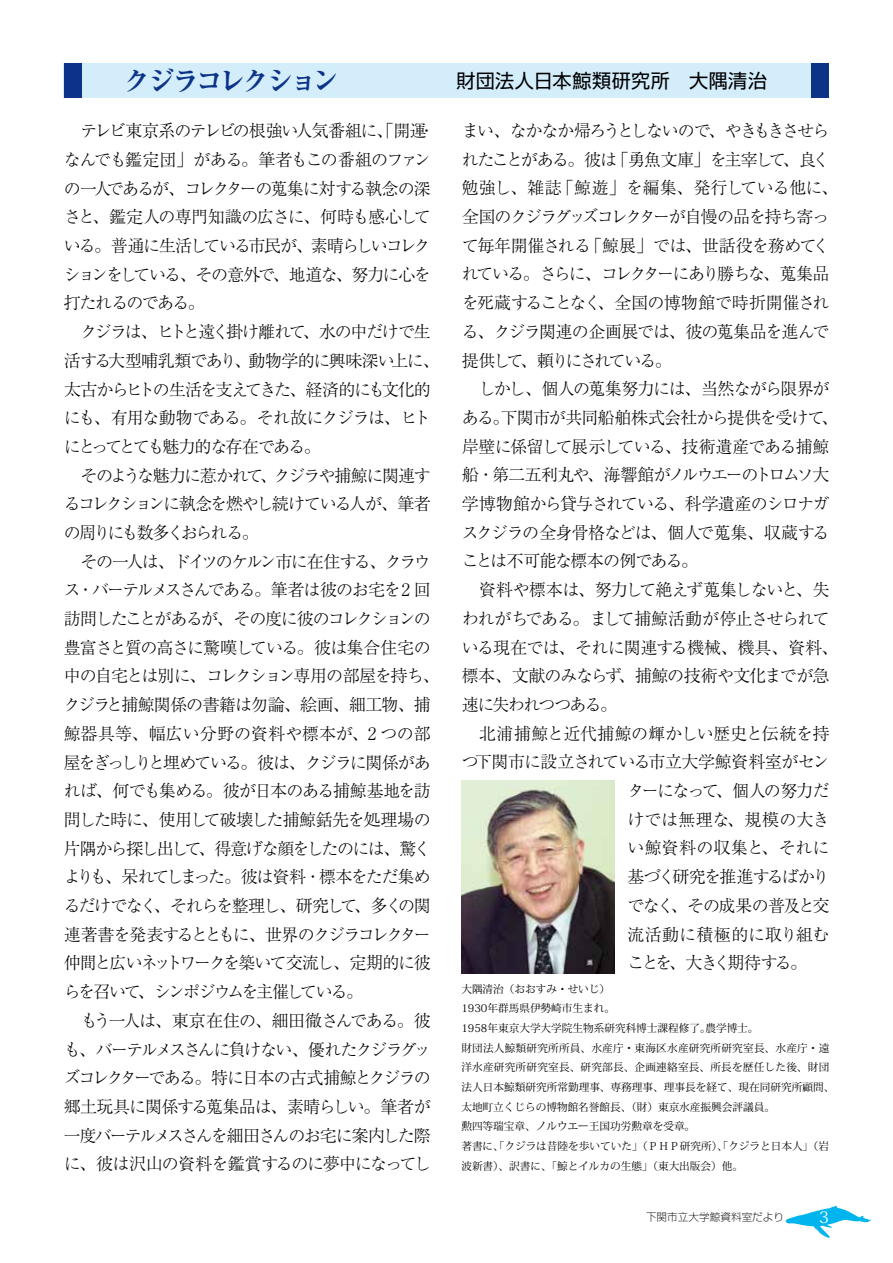
<style>
.page{position:relative;width:893px;height:1263px;background:#fff}
.page>*{position:absolute;margin:0;border:0;box-sizing:border-box;transform-origin:0 0}
.t1{font:700 expanded 27.6px "Ryumin Pr 6 N";letter-spacing:-.145em;color:#0c3388}
.t2{font:19.2px "Shin Go Pr 6 N";letter-spacing:.025em;color:#000}
.t3{font:300 16.95px/28.7px "Ryumin Pr 6";letter-spacing:-.075em;color:#000}
.t4{font:300 16.95px "Ryumin Pr 6";letter-spacing:-.055em;color:#000}
.t5{font:300 16.95px "Ryumin Pr 6";letter-spacing:-.095em;color:#000}
.t6{font:300 16.95px "Ryumin Pr 6";letter-spacing:-.045em;color:#000}
.t7{font:300 16.95px "Ryumin Pr 6";letter-spacing:-.02em;color:#000}
.t8{font:300 16.95px "Ryumin Pr 6";letter-spacing:-.04em;color:#000}
.t9{font:300 16.95px "Ryumin Pr 6";letter-spacing:-.115em;color:#000}
.t10{font:300 16.95px "Ryumin Pr 6";letter-spacing:-.1em;color:#000}
.t11{font:300 16.95px "Ryumin Pr 6";color:#000}
.t12{font:300 16.95px "Ryumin Pr 6";letter-spacing:-.145em;color:#000}
.t13{font:300 16.95px "Ryumin Pr 6";letter-spacing:.015em;color:#000}
.t14{font:300 16.95px "Ryumin Pr 6";letter-spacing:-.155em;color:#000}
.t15{font:15.9px "Koz Min Pro";color:#fff}
.t16{font:10.65px/19.6px "Koz Min Pro";color:#000}
.t17{font:300 expanded 10.65px "Shin Go Pr 6 N";color:#000}
</style>
<div class="page">
<svg style="left:786px;top:1206px;width:85px;height:32px"></svg>
<div style="left:64px;top:64px;width:764px;height:34px;background:#d3edfb"></div>
<div style="left:64px;top:64px;width:17px;height:34px;background:#0c3388"></div>
<div style="left:811px;top:64px;width:17px;height:34px;background:#0c3388"></div>
<img style="left:461px;top:781px;width:154px;height:193px">
<h1 class="t1" style="left:123px;top:59px;width:217px">クジラコレクション</h1>
<p class="t3" style="left:64px;top:116px;width:377px">　テレビ東京系のテレビの根強い人気番組に、「開運・なんでも鑑定団」がある。筆者もこの番組のファンの一人であるが、コレクターの蒐集に対する執念の深さと、鑑定人の専門知識の広さに、何時も感心している。普通に生活している市民が、素晴らしいコレクションをしている、その意外で、地道な、努力に心を打たれるのである。<br>　クジラは、ヒトと遠く掛け離れて、水の中だけで生活する大型哺乳類であり、動物学的に興味深い上に、太古からヒトの生活を支えてきた、経済的にも文化的にも、有用な動物である。それ故にクジラは、ヒトにとってとても魅力的な存在である。<br>　そのような魅力に惹かれて、クジラや捕鯨に関連するコレクションに執念を燃やし続けている人が、筆者の周りにも数多くおられる。<br>　その一人は、ドイツのケルン市に在住する、クラウス・バーテルメスさんである。筆者は彼のお宅を2 回訪問したことがあるが、その度に彼のコレクションの豊富さと質の高さに驚嘆している。彼は集合住宅の中の自宅とは別に、コレクション専用の部屋を持ち、クジラと捕鯨関係の書籍は勿論、絵画、細工物、捕鯨器具等、幅広い分野の資料や標本が、2 つの部屋をぎっしりと埋めている。彼は、クジラに関係があれば、何でも集める。彼が日本のある捕鯨基地を訪問した時に、使用して破壊した捕鯨銛先を処理場の片隅から探し出して、得意げな顔をしたのには、驚くよりも、呆れてしまった。彼は資料・標本をただ集めるだけでなく、それらを整理し、研究して、多くの関連著書を発表するとともに、世界のクジラコレクター仲間と広いネットワークを築いて交流し、定期的に彼らを召いて、シンポジウムを主催している。<br>　もう一人は、東京在住の、細田徹さんである。彼も、バーテルメスさんに負けない、優れたクジラグッズコレクターである。特に日本の古式捕鯨とクジラの郷土玩具に関係する蒐集品は、素晴らしい。筆者が一度バーテルメスさんを細田さんのお宅に案内した際に、彼は沢山の資料を鑑賞するのに夢中になってし</p>
<p class="t5" style="left:462px;top:117px;width:369px">まい、なかなか帰ろうとしないので、やきもきさせら</p>
<p class="t2" style="left:456px;top:65px;width:312px">財団法人日本鯨類研究所　大隅清治</p>
<p class="t5" style="left:462px;top:146px;width:369px">れたことがある。彼は「勇魚文庫」を主宰して、良く</p>
<p class="t7" style="left:462px;top:175px;width:378px">勉強し、雑誌「鯨遊」を編集、発行している他に、</p>
<p class="t3" style="left:462px;top:201px;width:369px">全国のクジラグッズコレクターが自慢の品を持ち寄っ</p>
<p class="t8" style="left:462px;top:232px;width:369px">て毎年開催される「鯨展」では、世話役を務めてく</p>
<p class="t9" style="left:462px;top:261px;width:369px">れている。さらに、コレクターにあり勝ちな、蒐集品</p>
<p class="t7" style="left:462px;top:289px;width:369px">を死蔵することなく、全国の博物館で時折開催され</p>
<p class="t4" style="left:462px;top:318px;width:369px">る、クジラ関連の企画展では、彼の蒐集品を進んで</p>
<p class="t12" style="left:462px;top:347px;width:211px">提供して、頼りにされている。</p>
<p class="t3" style="left:462px;top:374px;width:369px">　しかし、個人の蒐集努力には、当然ながら限界が</p>
<p class="t4" style="left:462px;top:404px;width:378px">ある。下関市が共同船舶株式会社から提供を受けて、</p>
<p class="t4" style="left:462px;top:433px;width:369px">岸壁に係留して展示している、技術遺産である捕鯨</p>
<p class="t10" style="left:462px;top:462px;width:369px">船・第二五利丸や、海響館がノルウエーのトロムソ大</p>
<p class="t3" style="left:462px;top:488px;width:369px">学博物館から貸与されている、科学遺産のシロナガ</p>
<p class="t6" style="left:462px;top:519px;width:369px">スクジラの全身骨格などは、個人で蒐集、収蔵する</p>
<p class="t3" style="left:462px;top:546px;width:238px">ことは不可能な標本の例である。</p>
<p class="t6" style="left:462px;top:576px;width:369px">　資料や標本は、努力して絶えず蒐集しないと、失</p>
<p class="t3" style="left:462px;top:603px;width:369px">われがちである。まして捕鯨活動が停止させられて</p>
<p class="t6" style="left:462px;top:634px;width:378px">いる現在では、それに関連する機械、機具、資料、</p>
<p class="t4" style="left:462px;top:662px;width:369px">標本、文献のみならず、捕鯨の技術や文化までが急</p>
<p class="t5" style="left:462px;top:691px;width:157px">速に失われつつある。</p>
<p class="t7" style="left:462px;top:720px;width:369px">　北浦捕鯨と近代捕鯨の輝かしい歴史と伝統を持</p>
<p class="t8" style="left:462px;top:749px;width:369px">つ下関市に設立されている市立大学鯨資料室がセン</p>
<p class="t5" style="left:627px;top:777px;width:204px">ターになって、個人の努力だ</p>
<p class="t11" style="left:627px;top:806px;width:204px">けでは無理な、規模の大き</p>
<p class="t11" style="left:627px;top:835px;width:204px">い鯨資料の収集と、それに</p>
<p class="t5" style="left:627px;top:863px;width:204px">基づく研究を推進するばかり</p>
<p class="t3" style="left:627px;top:890px;width:203px">でなく、その成果の普及と交</p>
<p class="t13" style="left:627px;top:921px;width:204px">流活動に積極的に取り組む</p>
<p class="t14" style="left:627px;top:949px;width:181px">ことを、大きく期待する。</p>
<p class="t16" style="left:461px;top:979px;width:375px">大隅清治（おおすみ・せいじ）<br>1930年群馬県伊勢崎市生まれ。<br>1958年東京大学大学院生物系研究科博士課程修了。農学博士。<br>財団法人鯨類研究所所員、水産庁・東海区水産研究所研究室長、水産庁・遠洋水産研究所研究室長、研究部長、企画連絡室長、所長を歴任した後、財団法人日本鯨類研究所常勤理事、専務理事、理事長を経て、現在同研究所顧問、太地町立くじらの博物館名誉館長、（財）東京水産振興会評議員。<br>勲四等瑞宝章、ノルウエー王国功労勲章を受章。<br>著書に、「クジラは昔陸を歩いていた」（ＰＨＰ研究所）、「クジラと日本人」（岩波新書）、訳書に、「鯨とイルカの生態」（東大出版会）他。</p>
<p class="t17" style="left:646px;top:1208px;width:140px">下関市立大学鯨資料室だより</p>
<p class="t15" style="left:819px;top:1206px;width:11px">3</p>
</div>
